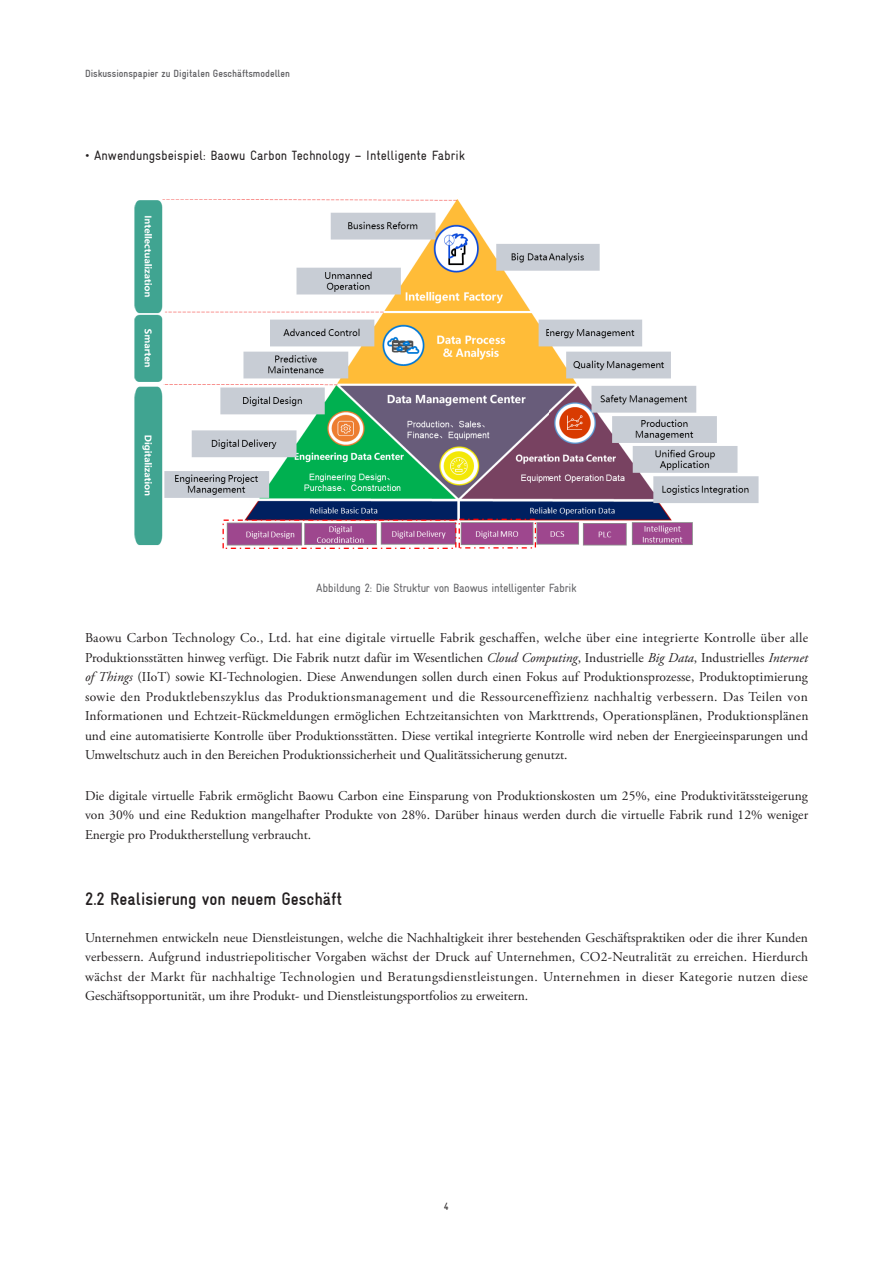
<style>
.page{position:relative;width:893px;height:1263px;background:#fff}
.page>*{position:absolute;margin:0;border:0;box-sizing:border-box;transform-origin:0 0}
.t1{font:700 condensed 18px "Gravur";color:#231f20}
.t2{font:13.5px/19.5px "Adobe Garamond Pro";color:#231f20;text-align:justify}
.t3{font:condensed 13.5px "Gravur";color:#231f20}
.t4{font:condensed 12px "Gravur";letter-spacing:-.03em;color:#636366}
.t5{font:700 condensed 10.5px "Gravur";color:#636366}
.t6{font:condensed 10.5px "Gravur";color:#231f20}
.s1{font-style:italic}
</style>
<div class="page">
<img style="left:135px;top:200px;width:623px;height:349px">
<p class="t5" style="left:85px;top:68px;width:206px">Diskussionspapier zu Digitalen Geschäftsmodellen</p>
<p class="t3" style="left:85px;top:148px;width:381px">• Anwendungsbeispiel: Baowu Carbon Technology – Intelligente Fabrik</p>
<p class="t4" style="left:316px;top:581px;width:262px">Abbildung 2: Die Struktur von Baowus intelligenter Fabrik</p>
<p class="t2" style="left:85px;top:629px;width:725px">Baowu Carbon Technology Co., Ltd. hat eine digitale virtuelle Fabrik geschaffen, welche über eine integrierte Kontrolle über alle Produktionsstätten hinweg verfügt. Die Fabrik nutzt dafür im Wesentlichen <span class="s1">Cloud Computing</span>, Industrielle <span class="s1">Big Data</span>, Industrielles <span class="s1">Internet of Things</span> (IIoT) sowie KI-Technologien. Diese Anwendungen sollen durch einen Fokus auf Produktionsprozesse, Produktoptimierung sowie den Produktlebenszyklus das Produktionsmanagement und die Ressourceneffizienz nachhaltig verbessern. Das Teilen von Informationen und Echtzeit-Rückmeldungen ermöglichen Echtzeitansichten von Markttrends, Operationsplänen, Produktionsplänen und eine automatisierte Kontrolle über Produktionsstätten. Diese vertikal integrierte Kontrolle wird neben der Energieeinsparungen und Umweltschutz auch in den Bereichen Produktionssicherheit und Qualitätssicherung genutzt.</p>
<p class="t2" style="left:85px;top:786px;width:725px">Die digitale virtuelle Fabrik ermöglicht Baowu Carbon eine Einsparung von Produktionskosten um 25%, eine Produktivitätssteigerung von 30% und eine Reduktion mangelhafter Produkte von 28%. Darüber hinaus werden durch die virtuelle Fabrik rund 12% weniger Energie pro Produktherstellung verbraucht.</p>
<h1 class="t1" style="left:85px;top:889px;width:259px">2.2 Realisierung von neuem Geschäft</h1>
<p class="t2" style="left:85px;top:928px;width:725px">Unternehmen entwickeln neue Dienstleistungen, welche die Nachhaltigkeit ihrer bestehenden Geschäftspraktiken oder die ihrer Kunden verbessern. Aufgrund industriepolitischer Vorgaben wächst der Druck auf Unternehmen, CO2-Neutralität zu erreichen. Hierdurch wächst der Markt für nachhaltige Technologien und Beratungsdienstleistungen. Unternehmen in dieser Kategorie nutzen diese Geschäftsopportunität, um ihre Produkt- und Dienstleistungsportfolios zu erweitern.</p>
<p class="t6" style="left:444px;top:1201px;width:7px">4</p>
</div>
